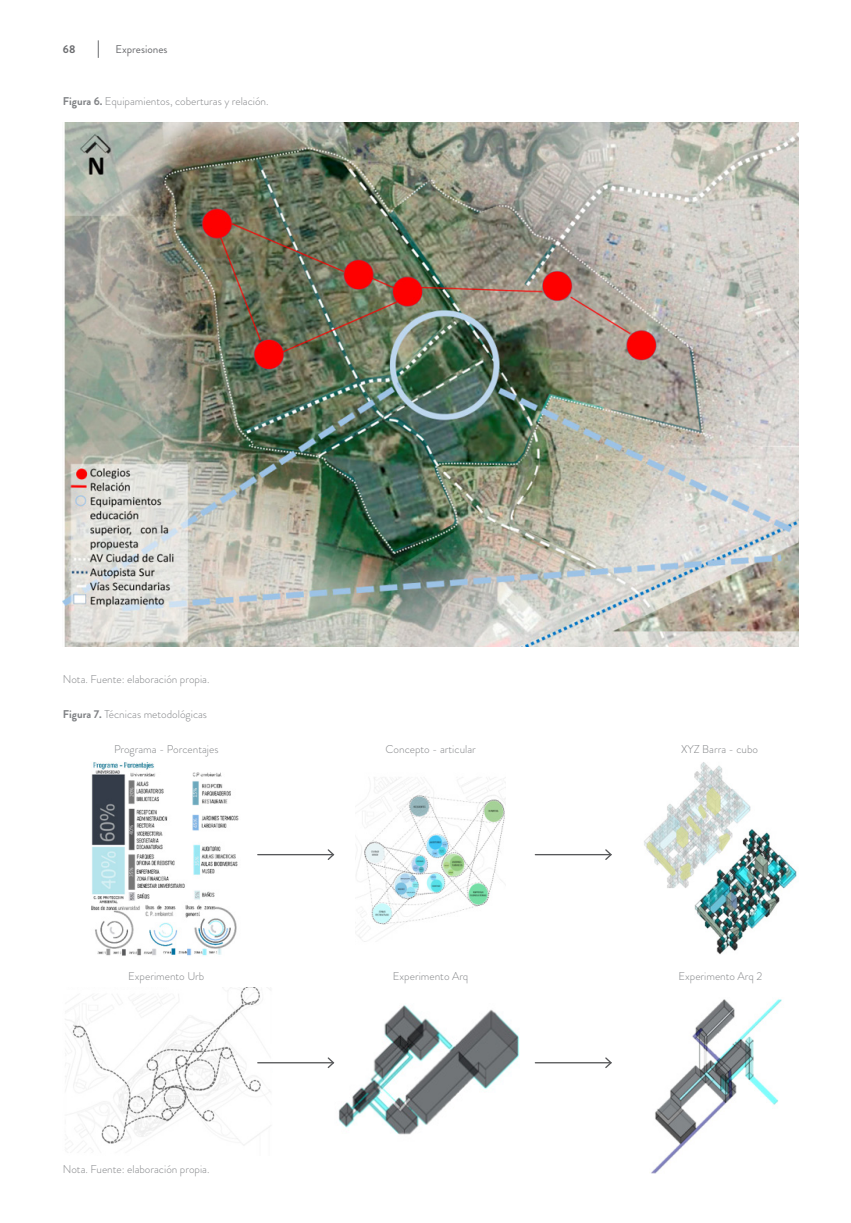
<style>
.page{position:relative;width:851px;height:1223px;background:#fff}
.page>*{position:absolute;margin:0;border:0;box-sizing:border-box;transform-origin:0 0}
.Figura_titulo{font:300 11.25px "Brandon Grotesque";color:#808285}
.Figura_fuente{font:300 11.25px "Brandon Grotesque";color:#808285}
.t1{font:11.25px "Brandon Grotesque";color:#6c6d70}
.t2{font:700 11.25px "Brandon Grotesque";color:#6c6d70}
.s1{font-weight:700}
</style>
<div class="page">
<img style="left:63px;top:123px;width:735px;height:523px">
<img style="left:91px;top:762px;width:148px;height:194px">
<img style="left:338px;top:1005px;width:182px;height:130px">
<img style="left:651px;top:999px;width:131px;height:174px">
<img style="left:65px;top:987px;width:207px;height:158px">
<img style="left:644px;top:762px;width:153px;height:193px">
<img style="left:355px;top:777px;width:150px;height:165px">
<hr style="left:258px;top:854px;width:75px;height:1px;background:#57585a">
<svg style="left:326px;top:849px;width:9px;height:11px"></svg>
<hr style="left:258px;top:1062px;width:75px;height:1px;background:#57585a">
<svg style="left:326px;top:1057px;width:9px;height:11px"></svg>
<hr style="left:535px;top:854px;width:76px;height:1px;background:#57585a">
<svg style="left:604px;top:849px;width:8px;height:11px"></svg>
<hr style="left:535px;top:1062px;width:76px;height:1px;background:#57585a">
<svg style="left:604px;top:1057px;width:8px;height:11px"></svg>
<svg style="left:98px;top:40px;width:1px;height:18px"></svg>
<p class="t2" style="left:63px;top:41px;width:14px">68</p>
<p class="t1" style="left:115px;top:41px;width:54px">Expresiones</p>
<p class="Figura_titulo" style="left:63px;top:93px;width:207px"><span class="s1">Figura 6.</span> Equipamientos, coberturas y relación.</p>
<p class="Figura_fuente" style="left:63px;top:671px;width:148px">Nota. Fuente: elaboración propia.</p>
<p class="Figura_titulo" style="left:63px;top:706px;width:146px"><span class="s1">Figura 7.</span> Técnicas metodológicas</p>
<p class="Figura_titulo" style="left:114px;top:741px;width:106px">Programa - Porcentajes</p>
<p class="Figura_titulo" style="left:385px;top:741px;width:92px">Concepto - articular</p>
<p class="Figura_titulo" style="left:681px;top:741px;width:78px">XYZ Barra - cubo</p>
<p class="Figura_titulo" style="left:128px;top:968px;width:78px">Experimento Urb</p>
<p class="Figura_titulo" style="left:393px;top:968px;width:77px">Experimento Arq</p>
<p class="Figura_titulo" style="left:678px;top:968px;width:85px">Experimento Arq 2</p>
<p class="Figura_fuente" style="left:63px;top:1161px;width:148px">Nota. Fuente: elaboración propia.</p>
</div>
